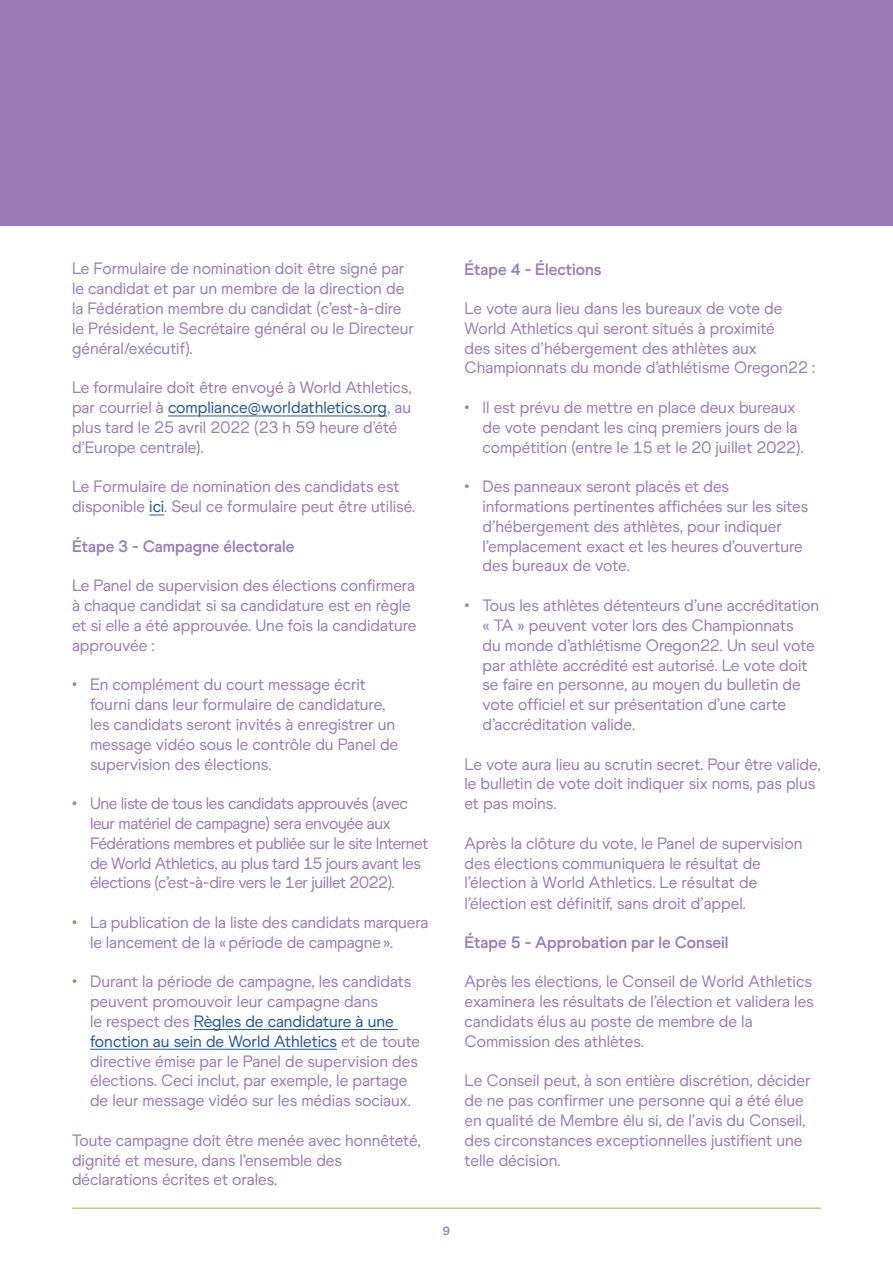
<style>
.page{position:relative;width:893px;height:1263px;background:#fff}
.page>*{position:absolute;margin:0;border:0;box-sizing:border-box;transform-origin:0 0}
.Body_Copy{font:16.5px/19.8px "World Athletics";color:#9d7cb7}
.Body_Copy-2{font:16.5px/19.8px "World Athletics";letter-spacing:-.02em;color:#9d7cb7}
.Body_Copy-3{font:700 16.5px "World Athletics";color:#9d7cb7}
.t1{font:700 12px "World Athletics";color:#9d7cb7}
.s1{color:#275b9b}
</style>
<div class="page">
<hr style="left:72px;top:1207px;width:749px;height:2px;background:#b8d484">
<div style="left:0;top:0;width:893px;height:225px;background:#9d7cb7"></div>
<hr style="left:194px;top:1029px;width:204px;height:1px;background:#275b9b">
<hr style="left:90px;top:1049px;width:247px;height:1px;background:#275b9b">
<hr style="left:168px;top:415px;width:219px;height:1px;background:#275b9b">
<svg style="left:149px;top:514px;width:15px;height:1px"></svg>
<p class="Body_Copy" style="left:72px;top:259px;width:343px">Le Formulaire de nomination doit être signé par le candidat et par un membre de la direction de la Fédération membre du candidat (c’est-à-dire le Président, le Secrétaire général ou le Directeur général/exécutif).</p>
<p class="Body_Copy" style="left:72px;top:378px;width:341px">Le formulaire doit être envoyé à World Athletics, par courriel à <span class="s1">compliance@worldathletics.org</span>, au plus tard le 25 avril 2022 (23 h 59 heure d’été d’Europe centrale).</p>
<p class="Body_Copy" style="left:72px;top:477px;width:345px">Le Formulaire de nomination des candidats est disponible <span class="s1">ici</span>. Seul ce formulaire peut être utilisé.</p>
<p class="Body_Copy-3" style="left:72px;top:537px;width:224px">Étape 3 - Campagne électorale</p>
<p class="Body_Copy" style="left:72px;top:576px;width:346px">Le Panel de supervision des élections confirmera à chaque candidat si sa candidature est en règle et si elle a été approuvée. Une fois la candidature approuvée :</p>
<p class="Body_Copy" style="left:90px;top:675px;width:310px;text-indent:-18px">• En complément du court message écrit fourni dans leur formulaire de candidature, les candidats seront invités à enregistrer un message vidéo sous le contrôle du Panel de supervision des élections.</p>
<p class="Body_Copy-2" style="left:90px;top:793px;width:340px;text-indent:-18px">• Une liste de tous les candidats approuvés (avec leur matériel de campagne) sera envoyée aux Fédérations membres et publiée sur le site Internet de World Athletics, au plus tard 15 jours avant les élections (c’est-à-dire vers le 1er juillet 2022).</p>
<p class="Body_Copy" style="left:90px;top:912px;width:340px;text-indent:-18px">• La publication de la liste des candidats marquera le lancement de la «période de campagne».</p>
<p class="Body_Copy" style="left:90px;top:972px;width:331px;text-indent:-18px">• Durant la période de campagne, les candidats peuvent promouvoir leur campagne dans<br>le respect des <span class="s1">Règles de candidature à une fonction au sein de World Athletics</span> et de toute directive émise par le Panel de supervision des élections. Ceci inclut, par exemple, le partage de leur message vidéo sur les médias sociaux.</p>
<p class="Body_Copy" style="left:72px;top:1130px;width:350px">Toute campagne doit être menée avec honnêteté, dignité et mesure, dans l’ensemble des déclarations écrites et orales.</p>
<p class="Body_Copy-3" style="left:464px;top:259px;width:138px">Étape 4 - Élections</p>
<p class="Body_Copy" style="left:464px;top:298px;width:352px">Le vote aura lieu dans les bureaux de vote de World Athletics qui seront situés à proximité<br>des sites d’hébergement des athlètes aux Championnats du monde d’athlétisme Oregon22 :</p>
<p class="Body_Copy" style="left:482px;top:397px;width:322px;text-indent:-18px">• Il est prévu de mettre en place deux bureaux de vote pendant les cinq premiers jours de la compétition (entre le 15 et le 20 juillet 2022).</p>
<p class="Body_Copy" style="left:482px;top:477px;width:327px;text-indent:-18px">• Des panneaux seront placés et des informations pertinentes affichées sur les sites d’hébergement des athlètes, pour indiquer l’emplacement exact et les heures d’ouverture des bureaux de vote.</p>
<p class="Body_Copy" style="left:482px;top:595px;width:338px;text-indent:-18px">• Tous les athlètes détenteurs d’une accréditation « TA » peuvent voter lors des Championnats<br>du monde d’athlétisme Oregon22. Un seul vote par athlète accrédité est autorisé. Le vote doit se faire en personne, au moyen du bulletin de vote officiel et sur présentation d’une carte d’accréditation valide.</p>
<p class="Body_Copy" style="left:464px;top:754px;width:358px">Le vote aura lieu au scrutin secret. Pour être valide, le bulletin de vote doit indiquer six noms, pas plus et pas moins.</p>
<p class="Body_Copy" style="left:464px;top:833px;width:339px">Après la clôture du vote, le Panel de supervision des élections communiquera le résultat de l’élection à World Athletics. Le résultat de l’élection est définitif, sans droit d’appel.</p>
<p class="Body_Copy-3" style="left:464px;top:933px;width:265px">Étape 5 - Approbation par le Conseil</p>
<p class="Body_Copy" style="left:464px;top:972px;width:351px">Après les élections, le Conseil de World Athletics examinera les résultats de l’élection et validera les candidats élus au poste de membre de la Commission des athlètes.</p>
<p class="Body_Copy" style="left:464px;top:1071px;width:348px">Le Conseil peut, à son entière discrétion, décider de ne pas confirmer une personne qui a été élue en qualité de Membre élu si, de l’avis du Conseil, des circonstances exceptionnelles justifient une telle décision.</p>
<p class="t1" style="left:443px;top:1223px;width:9px">9</p>
</div>
